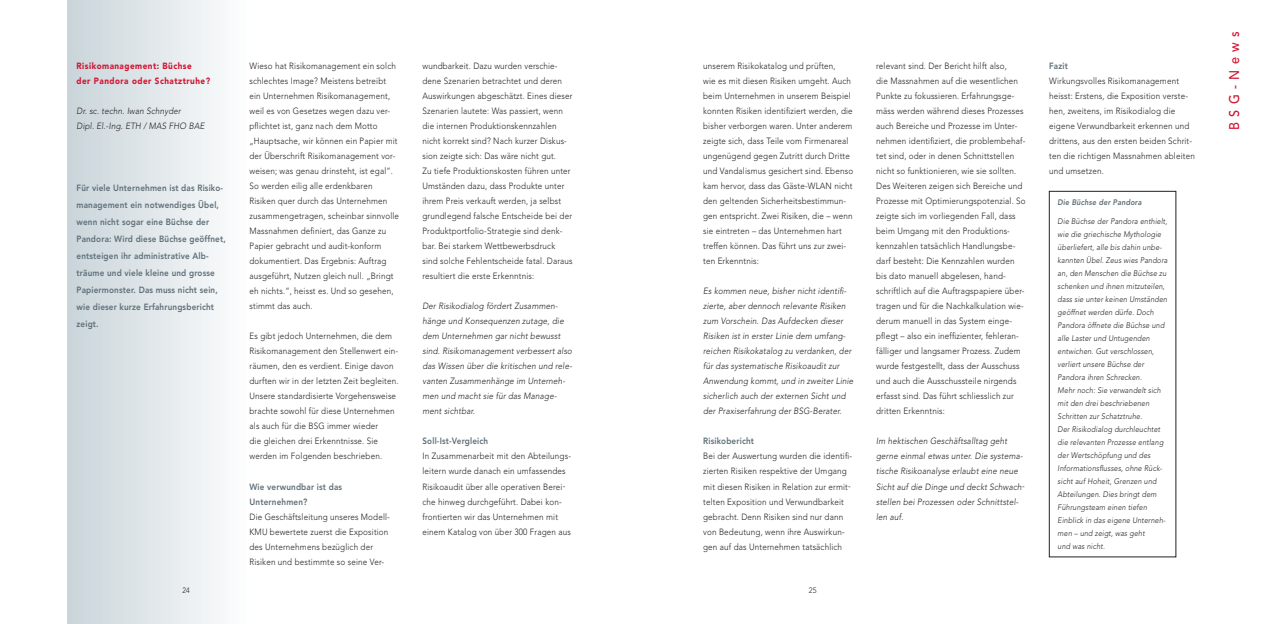
<style>
.page{position:relative;width:1276px;height:624px;background:#fff}
.page>*{position:absolute;margin:0;border:0;box-sizing:border-box;transform-origin:0 0}
.t1{font:500 14px "Avenir";letter-spacing:.43em;color:#d21533;scale:.9 1}
.t2{font:300 9px/15px "Avenir";letter-spacing:.02em;color:#231f20;scale:.9 1}
.t3{font:italic 300 9px/15px "Avenir";letter-spacing:.02em;color:#231f20;scale:.9 1}
.t4{font:800 9px/17px "Avenir";letter-spacing:.02em;color:#5d6e77;scale:.9 1}
.t5{font:900 9px/15px "Avenir";letter-spacing:.06em;color:#d21533;scale:.9 1}
.t6{font:italic 300 8px/13px "Avenir";letter-spacing:.02em;color:#231f20;scale:.9 1}
.t7{font:italic 800 8px "Avenir";letter-spacing:.02em;color:#5d6e77;scale:.9 1}
.t8{font:300 7.8px "Avenir";color:#231f20;scale:.9 1}
.t9{font:300 7.8px "Avenir";color:#231f20;scale:.95 1}
</style>
<div class="page">
<div style="left:67px;top:0;width:182px;height:624px;background:linear-gradient(to right,#c9d4da,#fdfefe)"></div>
<div style="left:1049px;top:191px;width:127px;height:366px;border:1px solid #231f20"></div>
<p class="t5" style="left:77px;top:58px;width:150px">Risikomanagement: Büchse<br>der Pandora oder Schatztruhe?</p>
<p class="t3" style="left:77px;top:104px;width:144px">Dr. sc. techn. Iwan Schnyder<br>Dipl. El.-Ing. ETH / MAS FHO BAE</p>
<p class="t4" style="left:77px;top:180px;width:167px">Für viele Unternehmen ist das Risiko&shy;management ein notwendiges Übel, wenn nicht sogar eine Büchse der<br>Pandora: Wird diese Büchse geöffnet, entsteigen ihr administrative Alb&shy;träume und viele kleine und grosse<br>Papiermonster. Das muss nicht sein, wie dieser kurze Erfahrungsbericht zeigt.</p>
<p class="t2" style="left:249px;top:59px;width:168px">Wieso hat Risikomanagement ein solch schlechtes Image? Meistens betreibt ein Unternehmen Risikomanagement, weil es von Gesetzes wegen dazu ver&shy;pflichtet ist, ganz nach dem Motto „Hauptsache, wir können ein Papier mit der Überschrift Risikomanagement vor&shy;weisen; was genau drinsteht, ist egal“.<br>So werden eilig alle erdenkbaren Risiken quer durch das Unternehmen zusammengetragen, scheinbar sinnvolle Massnahmen definiert, das Ganze zu Papier gebracht und audit-konform dokumentiert. Das Ergebnis: Auftrag ausgeführt, Nutzen gleich null. „Bringt eh nichts.“, heisst es. Und so gesehen, stimmt das auch.</p>
<p class="t2" style="left:249px;top:329px;width:167px">Es gibt jedoch Unternehmen, die dem Risikomanagement den Stellenwert ein&shy;räumen, den es verdient. Einige davon durften wir in der letzten Zeit begleiten.<br>Unsere standardisierte Vorgehensweise brachte sowohl für diese Unternehmen als auch für die BSG immer wieder<br>die gleichen drei Erkenntnisse. Sie werden im Folgenden beschrieben.</p>
<p class="t4" style="left:249px;top:479px;width:104px;line-height:15px">Wie verwundbar ist das<br>Unternehmen?</p>
<p class="t2" style="left:249px;top:509px;width:158px">Die Geschäftsleitung unseres Modell-KMU bewertete zuerst die Exposition des Unternehmens bezüglich der Risiken und bestimmte so seine Ver-</p>
<p class="t2" style="left:422px;top:59px;width:168px">wundbarkeit. Dazu wurden verschie&shy;dene Szenarien betrachtet und deren Auswirkungen abgeschätzt. Eines dieser Szenarien lautete: Was passiert, wenn die internen Produktionskennzahlen nicht korrekt sind? Nach kurzer Diskus&shy;sion zeigte sich: Das wäre nicht gut.<br>Zu tiefe Produktionskosten führen unter Umständen dazu, dass Produkte unter ihrem Preis verkauft werden, ja selbst grundlegend falsche Entscheide bei der Produktportfolio-Strategie sind denk&shy;bar. Bei starkem Wettbewerbsdruck sind solche Fehlentscheide fatal. Daraus resultiert die erste Erkenntnis:</p>
<p class="t3" style="left:422px;top:299px;width:168px">Der Risikodialog fördert Zusammen&shy;hänge und Konsequenzen zutage, die dem Unternehmen gar nicht bewusst sind. Risikomanagement verbessert also das Wissen über die kritischen und rele&shy;vanten Zusammenhänge im Unterneh&shy;men und macht sie für das Manage&shy;ment sichtbar.</p>
<p class="t4" style="left:422px;top:433px;width:75px">Soll-Ist-Vergleich</p>
<p class="t2" style="left:422px;top:449px;width:167px">In Zusammenarbeit mit den Abteilungs&shy;leitern wurde danach ein umfassendes Risikoaudit über alle operativen Berei&shy;che hinweg durchgeführt. Dabei kon&shy;frontierten wir das Unternehmen mit einem Katalog von über 300 Fragen aus</p>
<p class="t2" style="left:703px;top:59px;width:168px">unserem Risikokatalog und prüften,<br>wie es mit diesen Risiken umgeht. Auch beim Unternehmen in unserem Beispiel konnten Risiken identifiziert werden, die bisher verborgen waren. Unter anderem zeigte sich, dass Teile vom Firmenareal ungenügend gegen Zutritt durch Dritte und Vandalismus gesichert sind. Ebenso kam hervor, dass das Gäste-WLAN nicht den geltenden Sicherheitsbestimmun&shy;gen entspricht. Zwei Risiken, die – wenn sie eintreten – das Unternehmen hart treffen können. Das führt uns zur zwei&shy;ten Erkenntnis:</p>
<p class="t3" style="left:703px;top:284px;width:168px">Es kommen neue, bisher nicht identifi&shy;zierte, aber dennoch relevante Risiken zum Vorschein. Das Aufdecken dieser Risiken ist in erster Linie dem umfang&shy;reichen Risikokatalog zu verdanken, der für das systematische Risikoaudit zur Anwendung kommt, und in zweiter Linie sicherlich auch der externen Sicht und der Praxiserfahrung der BSG-Berater.</p>
<p class="t4" style="left:703px;top:433px;width:58px">Risikobericht</p>
<p class="t2" style="left:703px;top:449px;width:167px">Bei der Auswertung wurden die identifi&shy;zierten Risiken respektive der Umgang mit diesen Risiken in Relation zur ermit&shy;telten Exposition und Verwundbarkeit gebracht. Denn Risiken sind nur dann von Bedeutung, wenn ihre Auswirkun&shy;gen auf das Unternehmen tatsächlich</p>
<p class="t8" style="left:182px;top:585px;width:10px">24</p>
<p class="t9" style="left:808px;top:585px;width:10px">25</p>
<p class="t2" style="left:876px;top:59px;width:168px">relevant sind. Der Bericht hilft also,<br>die Massnahmen auf die wesentlichen Punkte zu fokussieren. Erfahrungsge&shy;mäss werden während dieses Prozesses auch Bereiche und Prozesse im Unter&shy;nehmen identifiziert, die problembehaf&shy;tet sind, oder in denen Schnittstellen nicht so funktionieren, wie sie sollten.<br>Des Weiteren zeigen sich Bereiche und Prozesse mit Optimierungspotenzial. So zeigte sich im vorliegenden Fall, dass beim Umgang mit den Produktions&shy;kennzahlen tatsächlich Handlungsbe&shy;darf besteht: Die Kennzahlen wurden bis dato manuell abgelesen, hand&shy;schriftlich auf die Auftragspapiere über&shy;tragen und für die Nachkalkulation wie&shy;derum manuell in das System einge&shy;pflegt – also ein ineffizienter, fehleran&shy;fälliger und langsamer Prozess. Zudem wurde festgestellt, dass der Ausschuss und auch die Ausschussteile nirgends erfasst sind. Das führt schliesslich zur dritten Erkenntnis:</p>
<p class="t3" style="left:876px;top:434px;width:166px">Im hektischen Geschäftsalltag geht gerne einmal etwas unter. Die systema&shy;tische Risikoanalyse erlaubt eine neue Sicht auf die Dinge und deckt Schwach&shy;stellen bei Prozessen oder Schnittstel&shy;len auf.</p>
<p class="t4" style="left:1049px;top:58px;width:22px">Fazit</p>
<p class="t2" style="left:1049px;top:74px;width:163px">Wirkungsvolles Risikomanagement heisst: Erstens, die Exposition verste&shy;hen, zweitens, im Risikodialog die eigene Verwundbarkeit erkennen und drittens, aus den ersten beiden Schrit&shy;ten die richtigen Massnahmen ableiten und umsetzen.</p>
<p class="t7" style="left:1057px;top:197px;width:95px">Die Büchse der Pandora</p>
<p class="t6" style="left:1057px;top:214px;width:124px">Die Büchse der Pandora enthielt, wie die griechische Mythologie überliefert, alle bis dahin unbe&shy;kannten Übel. Zeus wies Pandora an, den Menschen die Büchse zu schenken und ihnen mitzuteilen, dass sie unter keinen Umständen geöffnet werden dürfe. Doch<br>Pandora öffnete die Büchse und alle Laster und Untugenden entwichen. Gut verschlossen, verliert unsere Büchse der<br>Pandora ihren Schrecken.<br>Mehr noch: Sie verwandelt sich mit den drei beschriebenen<br>Schritten zur Schatztruhe.<br>Der Risikodialog durchleuchtet die relevanten Prozesse entlang der Wertschöpfung und des<br>Informationsflusses, ohne Rück&shy;sicht auf Hoheit, Grenzen und<br>Abteilungen. Dies bringt dem<br>Führungsteam einen tiefen<br>Einblick in das eigene Unterneh&shy;men – und zeigt, was geht<br>und was nicht.</p>
<h1 class="t1" style="left:1226px;top:130px;width:111px;rotate:-90deg">BSG-News</h1>
</div>
